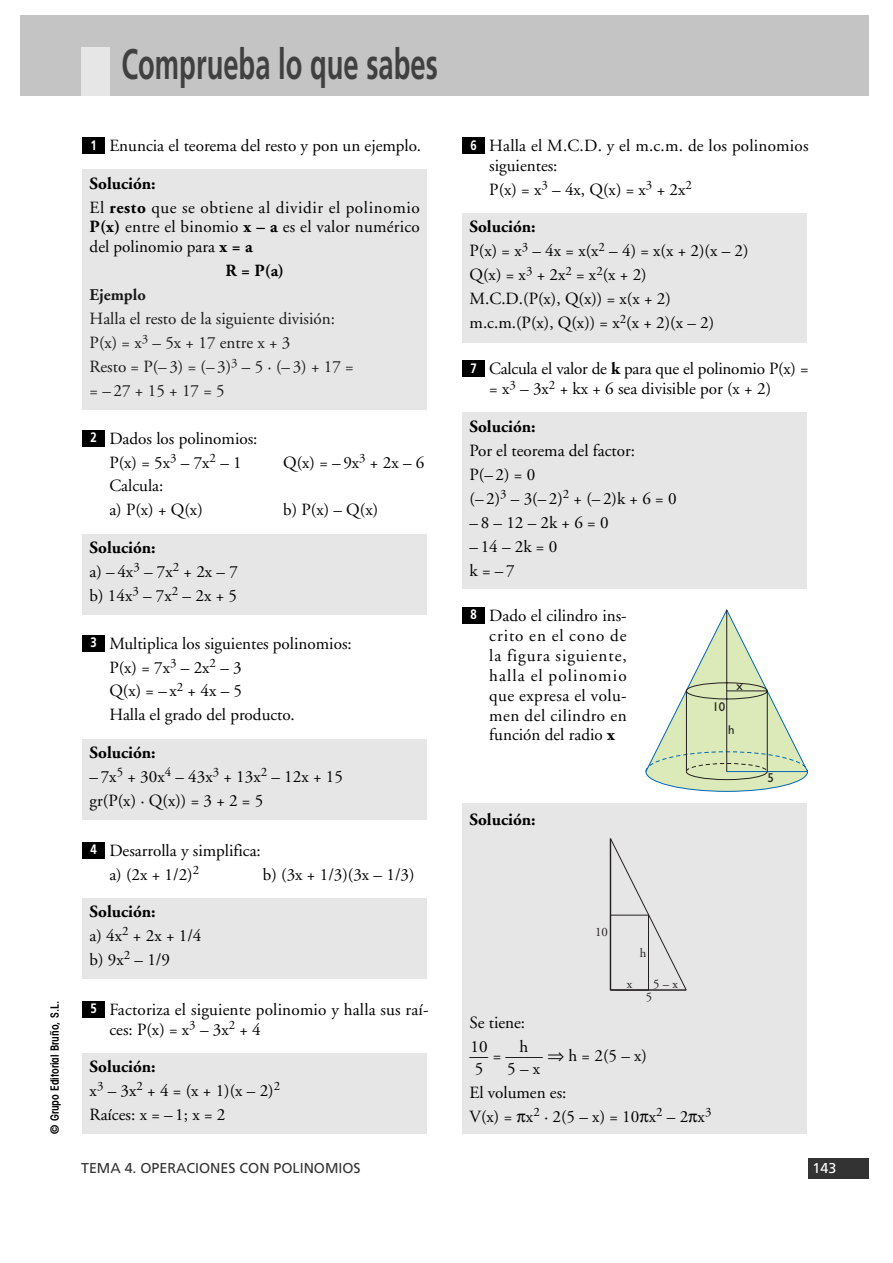
<style>
.page{position:relative;width:893px;height:1263px;background:#fff}
.page>*{position:absolute;margin:0;border:0;box-sizing:border-box;transform-origin:0 0}
.t1{font:700 42.75px "Frutiger";color:#404040;scale:.64 1}
.t2{font:17.1px/24px "Adobe Garamond";color:#000}
.t3{font:17.1px/24px "Adobe Garamond";color:#1a1a1a}
.t4{font:17.1px/24px "Adobe Garamond";letter-spacing:.04em;color:#000}
.t5{font:700 17.1px "Adobe Garamond";color:#000}
.t6{font:17.1px "Adobe Garamond";color:#000;scale:1.1 1}
.t7{font:700 16.35px "Adobe Garamond";color:#1a1a1a}
.t8{font:14.25px "Frutiger";color:#333}
.t9{font:14.25px "Frutiger";color:#fff}
.t10{font:700 13.65px "Frutiger";color:#fff;scale:.83 1}
.t11{font:12.9px "Adobe Garamond";color:#231f20}
.t12{font:12.9px "Gill Sans";color:#231f20}
.t13{font:600 condensed 11.4px "Avant Garde";color:#000}
.s1{font-weight:700}
.s2{font-family:"Anaya Math 1"}
</style>
<div class="page">
<div style="left:808px;top:1158px;width:61px;height:20px;background:#333"></div>
<div style="left:20px;top:15px;width:849px;height:81px;background:#c4c4c4"></div>
<div style="left:81px;top:47px;width:28px;height:49px;background:#e6e6e6"></div>
<div style="left:462px;top:803px;width:345px;height:331px;background:#e6e6e6"></div>
<div style="left:462px;top:607px;width:22px;height:16px;background:#000"></div>
<div style="left:462px;top:412px;width:345px;height:177px;background:#e6e6e6"></div>
<div style="left:462px;top:361px;width:22px;height:16px;background:#000"></div>
<div style="left:462px;top:213px;width:345px;height:129px;background:#e6e6e6"></div>
<div style="left:462px;top:137px;width:22px;height:17px;background:#000"></div>
<div style="left:82px;top:1053px;width:345px;height:80px;background:#e6e6e6"></div>
<div style="left:82px;top:1001px;width:23px;height:16px;background:#000"></div>
<div style="left:82px;top:898px;width:345px;height:80px;background:#e6e6e6"></div>
<div style="left:82px;top:842px;width:23px;height:16px;background:#000"></div>
<div style="left:82px;top:739px;width:345px;height:80px;background:#e6e6e6"></div>
<div style="left:82px;top:635px;width:23px;height:16px;background:#000"></div>
<div style="left:82px;top:534px;width:345px;height:80px;background:#e6e6e6"></div>
<div style="left:82px;top:430px;width:23px;height:16px;background:#000"></div>
<div style="left:82px;top:169px;width:345px;height:240px;background:#e6e6e6"></div>
<div style="left:82px;top:137px;width:23px;height:17px;background:#000"></div>
<svg style="left:645px;top:609px;width:162px;height:183px"></svg>
<hr style="left:726px;top:691px;width:41px;height:1px;background:#231f20">
<svg style="left:611px;top:839px;width:75px;height:150px"></svg>
<hr style="left:609px;top:839px;width:2px;height:151px;background:#231f20">
<div style="left:610px;top:915px;width:38px;height:75px;border:1px solid #231f20"></div>
<hr style="left:610px;top:989px;width:76px;height:2px;background:#231f20">
<p class="t13" style="left:50px;top:1134px;width:134px;rotate:-90deg">© Grupo Editorial Bruño, S.L.</p>
<h1 class="t1" style="left:121px;top:47px;width:495px">Comprueba lo que sabes</h1>
<p class="t10" style="left:90px;top:139px;width:9px">1</p>
<p class="t2" style="left:109px;top:135px;width:313px">Enuncia el teorema del resto y pon un ejemplo.</p>
<p class="t4" style="left:90px;top:173px;width:332px"><span class="s1">Solución:<br></span>El <span class="s1">resto</span> que se obtiene al dividir el polinomio</p>
<p class="t2" style="left:90px;top:219px;width:332px;line-height:20px"><span class="s1">P(x)</span> entre el binomio <span class="s1">x – a</span> es el valor numérico del polinomio para <span class="s1">x = a</span></p>
<p class="t5" style="left:225px;top:264px;width:60px">R = P(a)</p>
<p class="t7" style="left:90px;top:289px;width:58px">Ejemplo</p>
<p class="t3" style="left:90px;top:309px;width:265px">Halla el resto de la siguiente división:<br>P(x) = x<sup>3</sup> – 5x + 17 entre x + 3<br>Resto = P(– 3) = (– 3)<sup>3</sup> – 5 · (– 3) + 17 = = – 27 + 15 + 17 = 5</p>
<p class="t10" style="left:90px;top:432px;width:9px">2</p>
<p class="t2" style="left:109px;top:428px;width:150px">Dados los polinomios:<br>P(x) = 5x<sup>3</sup> – 7x<sup>2</sup> – 1</p>
<p class="t2" style="left:109px;top:476px;width:95px">Calcula:<br>a) P(x) + Q(x)</p>
<p class="t2" style="left:90px;top:537px;width:150px"><span class="s1">Solución:<br></span>a) – 4x<sup>3</sup> – 7x<sup>2</sup> + 2x – 7 b) 14x<sup>3</sup> – 7x<sup>2</sup> – 2x + 5</p>
<p class="t2" style="left:283px;top:452px;width:143px">Q(x) = – 9x<sup>3</sup> + 2x – 6</p>
<p class="t2" style="left:283px;top:500px;width:97px">b) P(x) – Q(x)</p>
<p class="t10" style="left:90px;top:637px;width:9px">3</p>
<p class="t2" style="left:109px;top:633px;width:244px">Multiplica los siguientes polinomios:<br>P(x) = 7x<sup>3</sup> – 2x<sup>2</sup> – 3<br>Q(x) = – x<sup>2</sup> + 4x – 5<br>Halla el grado del producto.</p>
<p class="t5" style="left:90px;top:746px;width:68px">Solución:</p>
<p class="t2" style="left:90px;top:766px;width:255px">– 7x<sup>5</sup> + 30x<sup>4</sup> – 43x<sup>3</sup> + 13x<sup>2</sup> – 12x + 15 gr(P(x) · Q(x)) = 3 + 2 = 5</p>
<p class="t10" style="left:90px;top:844px;width:9px">4</p>
<p class="t2" style="left:109px;top:840px;width:153px">Desarrolla y simplifica: a) (2x + 1/2)<sup>2</sup></p>
<p class="t2" style="left:263px;top:864px;width:153px">b) (3x + 1/3)(3x – 1/3)</p>
<p class="t2" style="left:90px;top:901px;width:113px"><span class="s1">Solución:<br></span>a) 4x<sup>2</sup> + 2x + 1/4 b) 9x<sup>2</sup> – 1/9</p>
<p class="t10" style="left:90px;top:1003px;width:9px">5</p>
<p class="t2" style="left:109px;top:1001px;width:321px;line-height:20px">Factoriza el siguiente polinomio y halla sus raí&shy;ces: P(x) = x<sup>3</sup> – 3x<sup>2</sup> + 4</p>
<p class="t2" style="left:90px;top:1056px;width:192px"><span class="s1">Solución:<br></span>x<sup>3</sup> – 3x<sup>2</sup> + 4 = (x + 1)(x – 2)<sup>2<br></sup>Raíces: x = – 1; x = 2</p>
<p class="t10" style="left:470px;top:139px;width:9px">6</p>
<p class="t2" style="left:489px;top:137px;width:321px;line-height:20px">Halla el M.C.D. y el m.c.m. de los polinomios siguientes:</p>
<p class="t2" style="left:489px;top:179px;width:204px">P(x) = x<sup>3</sup> – 4x, Q(x) = x<sup>3</sup> + 2x<sup>2</sup></p>
<p class="t2" style="left:469px;top:217px;width:280px"><span class="s1">Solución:<br></span>P(x) = x<sup>3</sup> – 4x = x(x<sup>2</sup> – 4) = x(x + 2)(x – 2)<br>Q(x) = x<sup>3</sup> + 2x<sup>2</sup> = x<sup>2</sup>(x + 2)<br>M.C.D.(P(x), Q(x)) = x(x + 2) m.c.m.(P(x), Q(x)) = x<sup>2</sup>(x + 2)(x – 2)</p>
<p class="t10" style="left:470px;top:363px;width:9px">7</p>
<p class="t2" style="left:489px;top:361px;width:321px;line-height:20px">Calcula el valor de <span class="s1">k</span> para que el polinomio P(x) = = x<sup>3</sup> – 3x<sup>2</sup> + kx + 6 sea divisible por (x + 2)</p>
<p class="t5" style="left:469px;top:420px;width:68px">Solución:</p>
<p class="t2" style="left:469px;top:440px;width:208px">Por el teorema del factor:<br>P(– 2) = 0<br>(– 2)<sup>3</sup> – 3(– 2)<sup>2</sup> + (– 2)k + 6 = 0</p>
<p class="t2" style="left:469px;top:512px;width:141px">– 8 – 12 – 2k + 6 = 0</p>
<p class="t2" style="left:469px;top:536px;width:89px">– 14 – 2k = 0 k = –7</p>
<p class="t10" style="left:470px;top:609px;width:9px">8</p>
<p class="t2" style="left:489px;top:607px;width:139px;line-height:20px;text-align:justify">Dado el cilindro ins&shy;crito en el cono de la figura siguiente, halla el polinomio que expresa el volu&shy;men del cilindro en función del radio <span class="s1">x</span></p>
<p class="t5" style="left:469px;top:813px;width:68px">Solución:</p>
<p class="t12" style="left:712px;top:703px;width:14px">10</p>
<p class="t12" style="left:736px;top:681px;width:8px">x</p>
<p class="t12" style="left:728px;top:725px;width:8px">h</p>
<p class="t12" style="left:767px;top:773px;width:8px">5</p>
<p class="t11" style="left:595px;top:927px;width:14px">10</p>
<p class="t11" style="left:639px;top:948px;width:8px">h</p>
<p class="t11" style="left:627px;top:978px;width:7px">x</p>
<p class="t11" style="left:653px;top:978px;width:26px">5 – x</p>
<p class="t11" style="left:645px;top:992px;width:8px">5</p>
<p class="t2" style="left:469px;top:1012px;width:57px">Se tiene:</p>
<p class="t6" style="left:469px;top:1048px;width:163px">— = —— <span class="s2">ò</span> h = 2(5 – x)</p>
<p class="t2" style="left:470px;top:1036px;width:19px">10</p>
<p class="t2" style="left:519px;top:1036px;width:10px">h</p>
<p class="t2" style="left:475px;top:1058px;width:10px">5</p>
<p class="t2" style="left:469px;top:1058px;width:243px;text-indent:38px">5 – x<br>El volumen es:<br>V(x) = <span class="s2">π</span>x<sup>2</sup> · 2(5 – x) = 10<span class="s2">π</span>x<sup>2</sup> – 2<span class="s2">π</span>x<sup>3</sup></p>
<p class="t8" style="left:81px;top:1163px;width:281px">TEMA 4. OPERACIONES CON POLINOMIOS</p>
<p class="t9" style="left:812px;top:1163px;width:25px">143</p>
</div>
